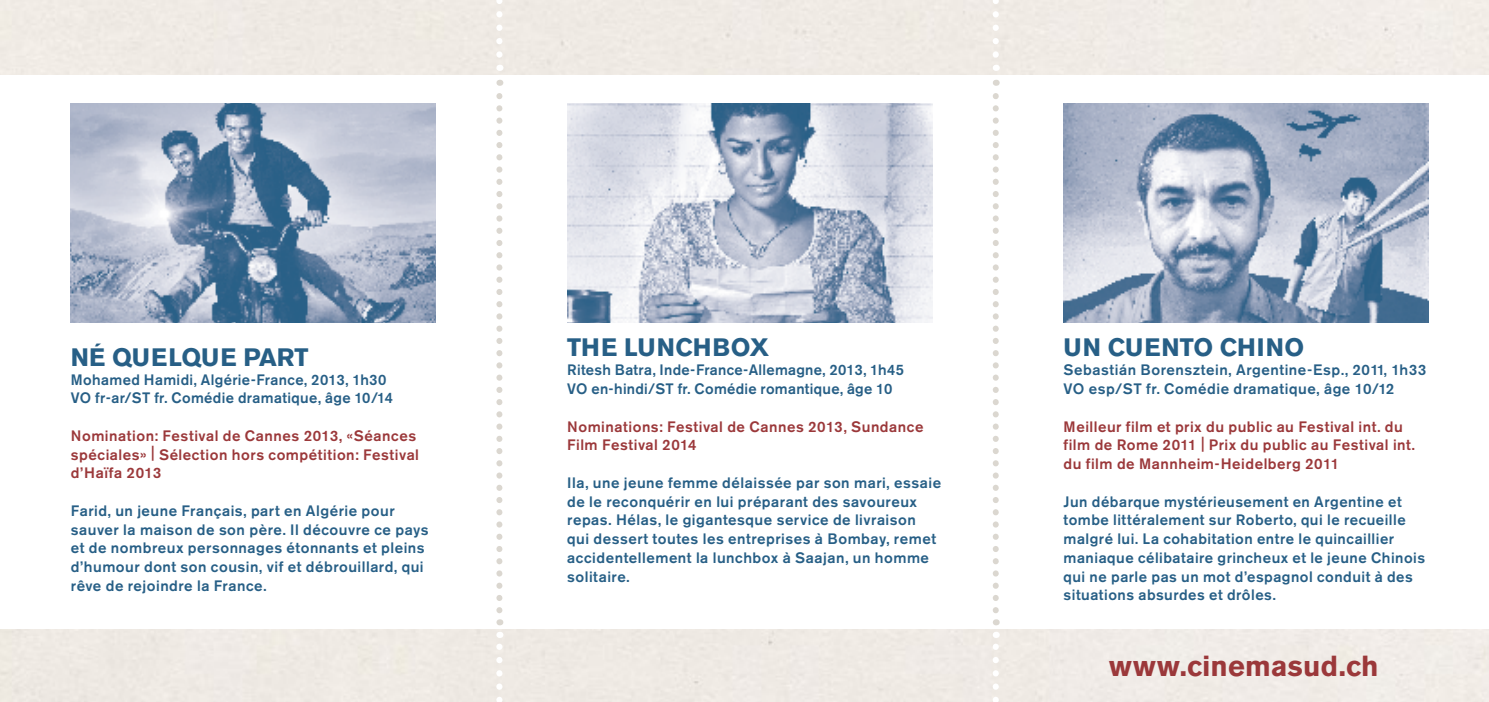
<style>
.page{position:relative;width:1489px;height:702px;background:#fff}
.page>*{position:absolute;margin:0;border:0;box-sizing:border-box;transform-origin:0 0}
.t1{font:700 28.75px "Akzidenz Grotesk BE";letter-spacing:.01em;color:#9b383a}
.t2{font:700 25px "Akzidenz Grotesk BE";color:#275f86}
.t3{font:700 25px "Akzidenz Grotesk BE";letter-spacing:.03em;color:#275f86}
.t4{font:700 25px "Akzidenz Grotesk BE";letter-spacing:.02em;color:#275f86}
.t5{font:500 15px/18.8px "Akzidenz Grotesk BE";letter-spacing:.035em;color:#275f86}
.t6{font:500 15px/18.8px "Akzidenz Grotesk BE";letter-spacing:.035em;color:#9b383a}
</style>
<div class="page">
<img style="left:71px;top:103px;width:364px;height:219px">
<img style="left:567px;top:103px;width:365px;height:219px">
<img style="left:1063px;top:103px;width:365px;height:219px">
<svg style="left:496px;top:631px;width:6px;height:71px"></svg>
<svg style="left:992px;top:631px;width:6px;height:71px"></svg>
<svg style="left:496px;top:0;width:6px;height:55px"></svg>
<svg style="left:992px;top:0;width:6px;height:55px"></svg>
<svg style="left:496px;top:80px;width:6px;height:530px"></svg>
<svg style="left:992px;top:80px;width:6px;height:530px"></svg>
<h2 class="t2" style="left:71px;top:342px;width:239px">NÉ QUELQUE PART</h2>
<p class="t5" style="left:71px;top:370px;width:324px">Mohamed Hamidi, Algérie-France, 2013, 1h30<br>VO fr-ar/ST fr. Comédie dramatique, âge 10/14</p>
<p class="t6" style="left:71px;top:426px;width:349px">Nomination: Festival de Cannes 2013, «Séances spéciales» | Sélection hors compétition: Festival d’Haïfa 2013</p>
<p class="t5" style="left:71px;top:501px;width:359px">Farid, un jeune Français, part en Algérie pour sauver la maison de son père. Il découvre ce pays et de nombreux personnages étonnants et pleins d’humour dont son cousin, vif et débrouillard, qui rêve de rejoindre la France.</p>
<h2 class="t4" style="left:567px;top:333px;width:203px">THE LUNCHBOX</h2>
<p class="t5" style="left:567px;top:360px;width:338px">Ritesh Batra, Inde-France-Allemagne, 2013, 1h45<br>VO en-hindi/ST fr. Comédie romantique, âge 10</p>
<p class="t6" style="left:567px;top:417px;width:358px">Nominations: Festival de Cannes 2013, Sundance<br>Film Festival 2014</p>
<p class="t5" style="left:567px;top:473px;width:375px">Ila, une jeune femme délaissée par son mari, essaie de le reconquérir en lui préparant des savoureux repas. Hélas, le gigantesque service de livraison qui dessert toutes les entreprises à Bombay, remet accidentellement la lunchbox à Saajan, un homme solitaire.</p>
<h2 class="t3" style="left:1063px;top:333px;width:242px">UN CUENTO CHINO</h2>
<p class="t5" style="left:1063px;top:360px;width:364px">Sebastián Borensztein, Argentine-Esp., 2011, 1h33<br>VO esp/ST fr. Comédie dramatique, âge 10/12</p>
<p class="t6" style="left:1063px;top:417px;width:353px">Meilleur film et prix du public au Festival int. du film de Rome 2011 | Prix du public au Festival int. du film de Mannheim-Heidelberg 2011</p>
<p class="t5" style="left:1063px;top:492px;width:363px">Jun débarque mystérieusement en Argentine et tombe littéralement sur Roberto, qui le recueille malgré lui. La cohabitation entre le quincaillier maniaque célibataire grincheux et le jeune Chinois qui ne parle pas un mot d’espagnol conduit à des situations absurdes et drôles.</p>
<h1 class="t1" style="left:1109px;top:649px;width:271px">www.cinemasud.ch</h1>
</div>
